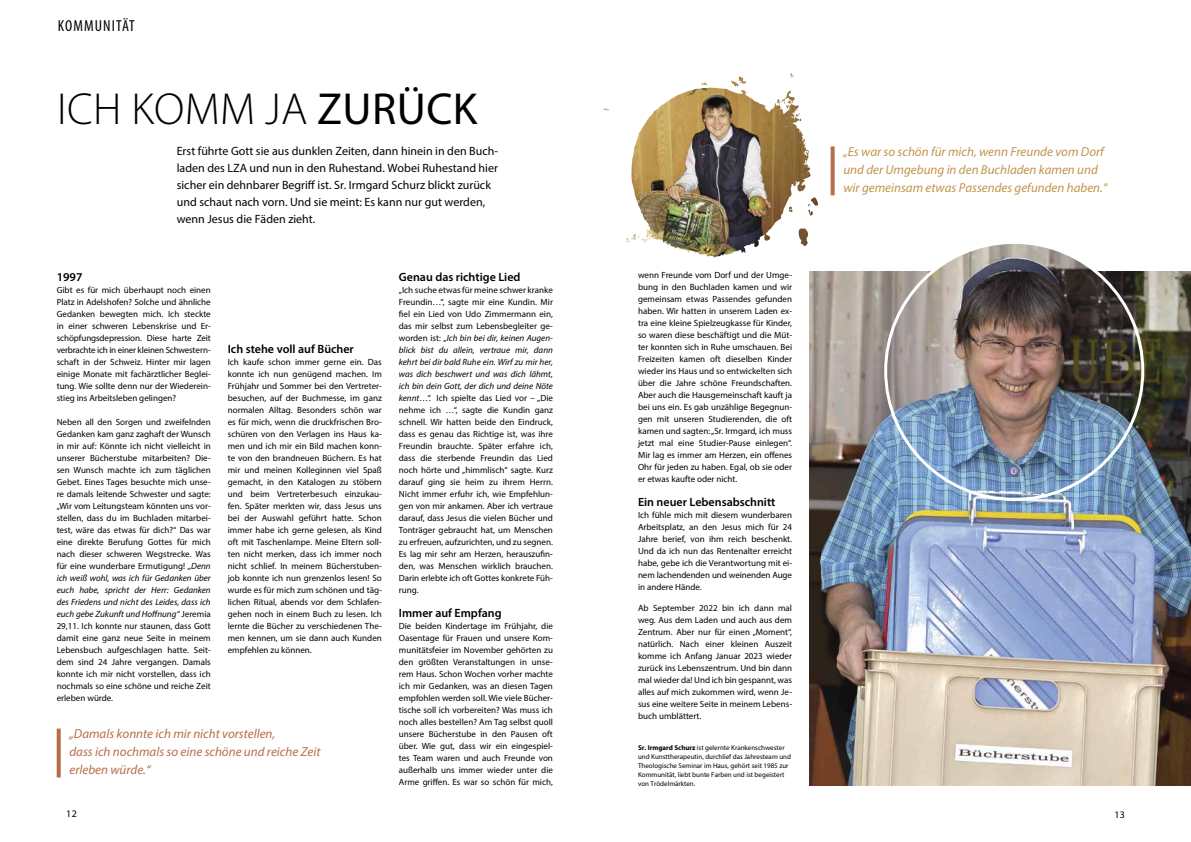
<style>
.page{position:relative;width:1191px;height:842px;background:#fff}
.page>*{position:absolute;margin:0;border:0;box-sizing:border-box;transform-origin:0 0}
.t1{font:300 45px "Myriad Pro";letter-spacing:.01em;color:#000}
.t2{font:condensed 16px "Myriad Pro";letter-spacing:.07em;color:#000}
.t3{font:italic 13px/18px "Myriad Pro";color:#c2934b}
.t4{font:italic 13px/18px "Myriad Pro";color:#b86d49}
.t5{font:12px/17px "Myriad Pro";color:#000}
.t6{font:600 12px "Myriad Pro";color:#000}
.t7{font:10px "Myriad Pro";color:#000}
.t8{font:9px/12px "Myriad Pro";color:#000;text-align:justify}
.t9{font:7px/9px "Myriad Pro";color:#000}
.s1{font-weight:400}
.s2{font-style:italic}
.s3{font-weight:700}
</style>
<div class="page">
<img style="left:809px;top:272px;width:382px;height:513px">
<svg style="left:57px;top:729px;width:4px;height:48px"></svg>
<svg style="left:830px;top:146px;width:4px;height:49px"></svg>
<img style="left:885px;top:242px;width:257px;height:257px;border-radius:129px">
<img style="left:603px;top:75px;width:215px;height:182px">
<img style="left:638px;top:73px;width:155px;height:64px">
<h2 class="t2" style="left:58px;top:16px;width:79px">KOMMUNITÄT</h2>
<h1 class="t1" style="left:57px;top:82px;width:422px">ICH KOMM JA <span class="s1">ZURÜCK</span></h1>
<p class="t5" style="left:177px;top:142px;width:323px">Erst führte Gott sie aus dunklen Zeiten, dann hinein in den Buch&shy;laden des LZA und nun in den Ruhestand. Wobei Ruhestand hier sicher ein dehnbarer Begriff ist. Sr. Irmgard Schurz blickt zurück und schaut nach vorn. Und sie meint: Es kann nur gut werden, wenn Jesus die Fäden zieht.</p>
<h3 class="t6" style="left:57px;top:269px;width:27px">1997</h3>
<p class="t8" style="left:57px;top:284px;width:156px">Gibt es für mich überhaupt noch einen Platz in Adelshofen? Solche und ähnliche Gedanken bewegten mich. Ich steckte in einer schweren Lebenskrise und Er&shy;schöpfungsdepression. Diese harte Zeit verbrachte ich in einer kleinen Schwestern&shy;schaft in der Schweiz. Hinter mir lagen einige Monate mit fachärztlicher Beglei&shy;tung. Wie sollte denn nur der Wiederein&shy;stieg ins Arbeitsleben gelingen?</p>
<p class="t8" style="left:57px;top:416px;width:156px">Neben all den Sorgen und zweifelnden Gedanken kam ganz zaghaft der Wunsch in mir auf: Könnte ich nicht vielleicht in unserer Bücherstube mitarbeiten? Die&shy;sen Wunsch machte ich zum täglichen Gebet. Eines Tages besuchte mich unse&shy;re damals leitende Schwester und sagte: „Wir vom Leitungsteam könnten uns vor&shy;stellen, dass du im Buchladen mitarbei&shy;test, wäre das etwas für dich?“ Das war eine direkte Berufung Gottes für mich nach dieser schweren Wegstrecke. Was für eine wunderbare Ermutigung! <span class="s2">„Denn ich weiß wohl, was ich für Gedanken über euch habe, spricht der Herr: Gedanken des Friedens und nicht des Leides, dass ich euch gebe Zukunft und Hoffnung“</span> Jeremia 29,11. Ich konnte nur staunen, dass Gott damit eine ganz neue Seite in meinem Lebensbuch aufgeschlagen hatte. Seit&shy;dem sind 24 Jahre vergangen. Damals konnte ich mir nicht vorstellen, dass ich nochmals so eine schöne und reiche Zeit erleben würde.</p>
<h3 class="t6" style="left:228px;top:342px;width:128px">Ich stehe voll auf Bücher</h3>
<p class="t8" style="left:228px;top:356px;width:156px">Ich kaufe schon immer gerne ein. Das konnte ich nun genügend machen. Im Frühjahr und Sommer bei den Vertreter&shy;besuchen, auf der Buchmesse, im ganz normalen Alltag. Besonders schön war es für mich, wenn die druckfrischen Bro&shy;schüren von den Verlagen ins Haus ka&shy;men und ich mir ein Bild machen konn&shy;te von den brandneuen Büchern. Es hat mir und meinen Kolleginnen viel Spaß gemacht, in den Katalogen zu stöbern und beim Vertreterbesuch einzukau&shy;fen. Später merkten wir, dass Jesus uns bei der Auswahl geführt hatte. Schon immer habe ich gerne gelesen, als Kind oft mit Taschenlampe. Meine Eltern soll&shy;ten nicht merken, dass ich immer noch nicht schlief. In meinem Bücherstuben&shy;job konnte ich nun grenzenlos lesen! So wurde es für mich zum schönen und täg&shy;lichen Ritual, abends vor dem Schlafen&shy;gehen noch in einem Buch zu lesen. Ich lernte die Bücher zu verschiedenen The&shy;men kennen, um sie dann auch Kunden empfehlen zu können.</p>
<h3 class="t4" style="left:69px;top:725px;width:252px">„Damals konnte ich mir nicht vorstellen,<br>dass ich nochmals so eine schöne und reiche Zeit erleben würde.“</h3>
<h3 class="t6" style="left:399px;top:269px;width:123px">Genau das richtige Lied</h3>
<p class="t8" style="left:399px;top:283px;width:156px">„Ich suche etwas für meine schwer kranke Freundin…“, sagte mir eine Kundin. Mir fiel ein Lied von Udo Zimmermann ein, das mir selbst zum Lebensbegleiter ge&shy;worden ist: <span class="s2">„Ich bin bei dir, keinen Augen&shy;blick bist du allein, vertraue mir, dann kehrt bei dir bald Ruhe ein. Wirf zu mir her, was dich beschwert und was dich lähmt, ich bin dein Gott, der dich und deine Nöte kennt…“.</span> Ich spielte das Lied vor – „Die nehme ich …“, sagte die Kundin ganz schnell. Wir hatten beide den Eindruck, dass es genau das Richtige ist, was ihre Freundin brauchte. Später erfahre ich, dass die sterbende Freundin das Lied noch hörte und „himmlisch“ sagte. Kurz darauf ging sie heim zu ihrem Herrn.<br>Nicht immer erfuhr ich, wie Empfehlun&shy;gen von mir ankamen. Aber ich vertraue darauf, dass Jesus die vielen Bücher und Tonträger gebraucht hat, um Menschen zu erfreuen, aufzurichten, und zu segnen.<br>Es lag mir sehr am Herzen, herauszufin&shy;den, was Menschen wirklich brauchen.<br>Darin erlebte ich oft Gottes konkrete Füh&shy;rung.</p>
<h3 class="t6" style="left:399px;top:605px;width:104px">Immer auf Empfang</h3>
<p class="t8" style="left:399px;top:619px;width:156px">Die beiden Kindertage im Frühjahr, die Oasentage für Frauen und unsere Kom&shy;munitätsfeier im November gehörten zu den größten Veranstaltungen in unse&shy;rem Haus. Schon Wochen vorher machte ich mir Gedanken, was an diesen Tagen empfohlen werden soll. Wie viele Bücher&shy;tische soll ich vorbereiten? Was muss ich noch alles bestellen? Am Tag selbst quoll unsere Bücherstube in den Pausen oft über. Wie gut, dass wir ein eingespiel&shy;tes Team waren und auch Freunde von außerhalb uns immer wieder unter die Arme griffen. Es war so schön für mich,</p>
<p class="t8" style="left:638px;top:269px;width:156px">wenn Freunde vom Dorf und der Umge&shy;bung in den Buchladen kamen und wir gemeinsam etwas Passendes gefunden haben. Wir hatten in unserem Laden ex&shy;tra eine kleine Spielzeugkasse für Kinder, so waren diese beschäftigt und die Müt&shy;ter konnten sich in Ruhe umschauen. Bei Freizeiten kamen oft dieselben Kinder wieder ins Haus und so entwickelten sich über die Jahre schöne Freundschaften.<br>Aber auch die Hausgemeinschaft kauft ja bei uns ein. Es gab unzählige Begegnun&shy;gen mit unseren Studierenden, die oft kamen und sagten: „Sr. Irmgard, ich muss jetzt mal eine Studier-Pause einlegen“.<br>Mir lag es immer am Herzen, ein offenes Ohr für jeden zu haben. Egal, ob sie oder er etwas kaufte oder nicht.</p>
<h3 class="t6" style="left:638px;top:495px;width:139px">Ein neuer Lebensabschnitt</h3>
<p class="t8" style="left:638px;top:509px;width:156px">Ich fühle mich mit diesem wunderbaren Arbeitsplatz, an den Jesus mich für 24<br>Jahre berief, von ihm reich beschenkt.<br>Und da ich nun das Rentenalter erreicht habe, gebe ich die Verantwortung mit ei&shy;nem lachendenden und weinenden Auge in andere Hände.</p>
<p class="t8" style="left:638px;top:602px;width:156px">Ab September 2022 bin ich dann mal weg. Aus dem Laden und auch aus dem Zentrum. Aber nur für einen „Moment“, natürlich. Nach einer kleinen Auszeit komme ich Anfang Januar 2023 wieder zurück ins Lebenszentrum. Und bin dann mal wieder da! Und ich bin gespannt, was alles auf mich zukommen wird, wenn Je&shy;sus eine weitere Seite in meinem Lebens&shy;buch umblättert.</p>
<p class="t9" style="left:638px;top:742px;width:154px"><span class="s3">Sr. Irmgard Schurz</span> ist gelernte Krankenschwester und Kunsttherapeutin, durchlief das Jahresteam und Theologische Seminar im Haus, gehört seit 1985 zur Kommunität, liebt bunte Farben und ist begeistert von Trödelmärkten.</p>
<h3 class="t3" style="left:843px;top:143px;width:265px">„Es war so schön für mich, wenn Freunde vom Dorf und der Umgebung in den Buchladen kamen und wir gemeinsam etwas Passendes gefunden haben.“</h3>
<p class="t7" style="left:66px;top:808px;width:12px">12</p>
<p class="t7" style="left:1114px;top:809px;width:12px">13</p>
</div>
